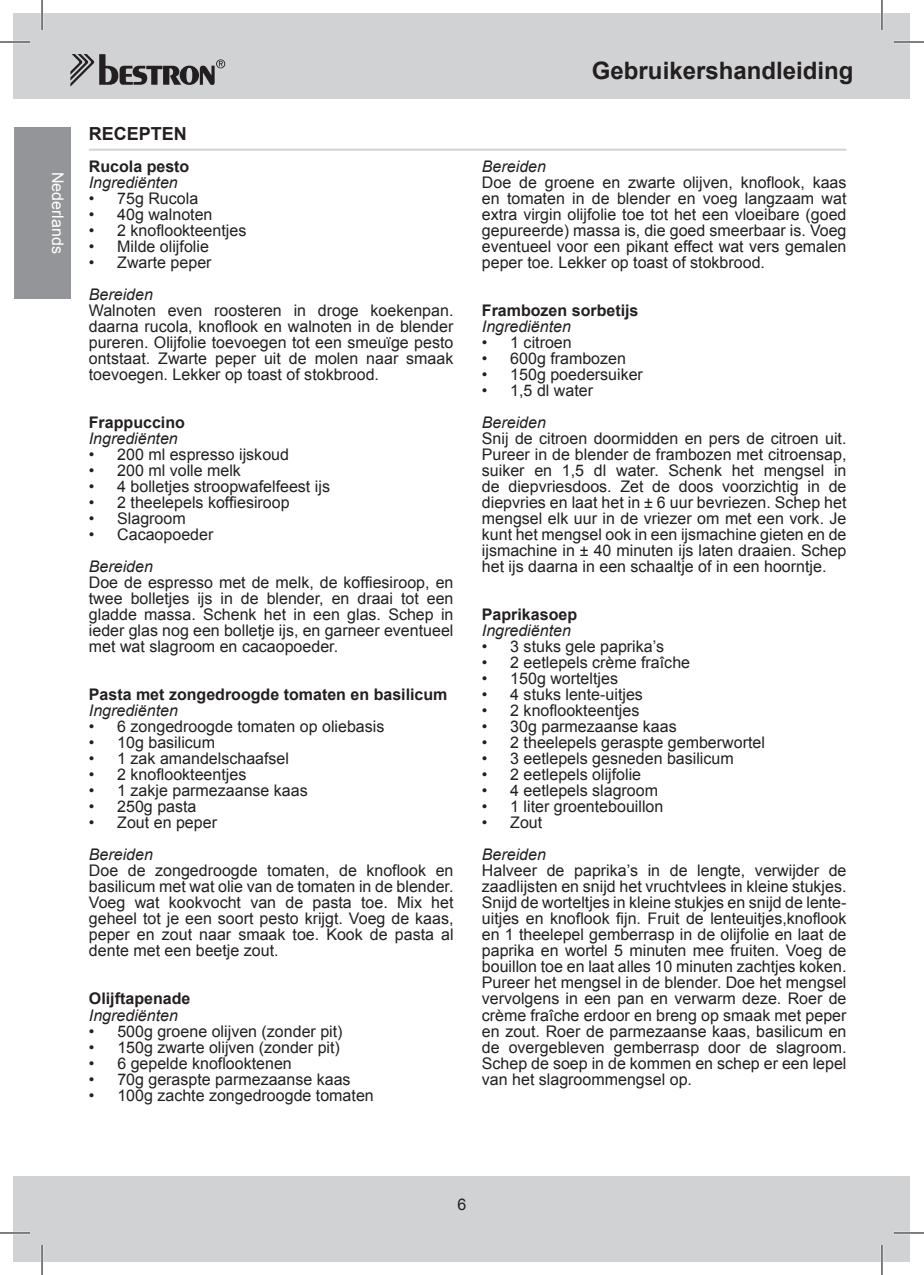
<style>
.page{position:relative;width:924px;height:1275px;background:#fff}
.page>*{position:absolute;margin:0;border:0;box-sizing:border-box;transform-origin:0 0}
.t1{font:700 24px "Arial";color:#231f20}
.t2{font:700 18px "Arial";color:#231f20}
.t3{font:16px/16px "Arial";color:#231f20;text-align:justify}
.t4{font:italic 16px "Arial";color:#231f20}
.t5{font:700 16px "Arial";color:#231f20}
.t6{font:16px "Arial";color:#fff}
</style>
<div class="page">
<div style="left:14px;top:14px;width:895px;height:85px;background:#d1d2d4"></div>
<div style="left:14px;top:1176px;width:895px;height:85px;background:#d1d2d4"></div>
<svg style="left:70px;top:54px;width:155px;height:33px"></svg>
<div style="left:14px;top:127px;width:56px;height:171px;background:#939598"></div>
<hr style="left:89px;top:149px;width:757px;height:2px;background:#d1d2d4">
<hr style="left:0;top:41px;width:30px;height:2px;background:#fff">
<hr style="left:893px;top:41px;width:30px;height:2px;background:#fff">
<hr style="left:0;top:1231px;width:30px;height:3px;background:#fff">
<hr style="left:893px;top:1231px;width:30px;height:3px;background:#fff">
<hr style="left:41px;top:0;width:2px;height:30px;background:#fff">
<hr style="left:41px;top:1245px;width:2px;height:30px;background:#fff">
<hr style="left:880px;top:0;width:2px;height:30px;background:#fff">
<hr style="left:880px;top:1245px;width:2px;height:30px;background:#fff">
<hr style="left:0;top:42px;width:30px;height:1px;background:#000">
<hr style="left:893px;top:42px;width:30px;height:1px;background:#000">
<hr style="left:0;top:1232px;width:30px;height:1px;background:#000">
<hr style="left:893px;top:1232px;width:30px;height:1px;background:#000">
<hr style="left:42px;top:0;width:1px;height:30px;background:#000">
<hr style="left:42px;top:1245px;width:1px;height:30px;background:#000">
<hr style="left:881px;top:0;width:1px;height:30px;background:#000">
<hr style="left:881px;top:1245px;width:1px;height:30px;background:#000">
<p class="t6" style="left:67px;top:172px;width:83px;rotate:90deg">Nederlands</p>
<p class="t2" style="left:89px;top:127px;width:100px">recepten</p>
<p class="t5" style="left:89px;top:160px;width:102px">rucola pesto</p>
<p class="t4" style="left:89px;top:177px;width:90px">Ingrediënten</p>
<p class="t3" style="left:89px;top:191px;width:111px">• 75g Rucola</p>
<p class="t3" style="left:89px;top:207px;width:125px">• 40g walnoten</p>
<p class="t3" style="left:89px;top:223px;width:159px">• 2 knoflookteentjes</p>
<p class="t3" style="left:89px;top:239px;width:121px">• Milde olijfolie</p>
<p class="t3" style="left:89px;top:255px;width:124px">• Zwarte peper</p>
<p class="t4" style="left:89px;top:289px;width:66px">Bereiden</p>
<p class="t3" style="left:89px;top:303px;width:366px">Walnoten even roosteren in droge koekenpan. daarna rucola, knoflook en walnoten in de blender pureren. Olijfolie toevoegen tot een smeuïge pesto ontstaat. Zwarte peper uit de molen naar smaak toevoegen. Lekker op toast of stokbrood.</p>
<p class="t5" style="left:89px;top:416px;width:98px">frappuccino</p>
<p class="t4" style="left:89px;top:433px;width:90px">Ingrediënten</p>
<p class="t3" style="left:89px;top:447px;width:202px">• 200 ml espresso ijskoud</p>
<p class="t3" style="left:89px;top:463px;width:153px">• 200 ml volle melk</p>
<p class="t3" style="left:89px;top:479px;width:242px">• 4 bolletjes stroopwafelfeest ijs</p>
<p class="t3" style="left:89px;top:495px;width:202px">• 2 theelepels koffiesiroop</p>
<p class="t3" style="left:89px;top:511px;width:98px">• Slagroom</p>
<p class="t3" style="left:89px;top:527px;width:126px">• Cacaopoeder</p>
<p class="t4" style="left:89px;top:561px;width:66px">Bereiden</p>
<p class="t3" style="left:89px;top:575px;width:366px">Doe de espresso met de melk, de koffiesiroop, en twee bolletjes ijs in de blender, en draai tot een gladde massa. Schenk het in een glas. Schep in ieder glas nog een bolletje ijs, en garneer eventueel met wat slagroom en cacaopoeder.</p>
<p class="t5" style="left:89px;top:688px;width:360px">pasta met zongedroogde tomaten en basilicum</p>
<p class="t4" style="left:89px;top:705px;width:90px">Ingrediënten</p>
<p class="t3" style="left:89px;top:719px;width:297px">• 6 zongedroogde tomaten op oliebasis</p>
<p class="t3" style="left:89px;top:735px;width:128px">• 10g basilicum</p>
<p class="t3" style="left:89px;top:751px;width:202px">• 1 zak amandelschaafsel</p>
<p class="t3" style="left:89px;top:767px;width:159px">• 2 knoflookteentjes</p>
<p class="t3" style="left:89px;top:783px;width:220px">• 1 zakje parmezaanse kaas</p>
<p class="t3" style="left:89px;top:799px;width:109px">• 250g pasta</p>
<p class="t3" style="left:89px;top:815px;width:129px">• Zout en peper</p>
<p class="t4" style="left:89px;top:849px;width:66px">Bereiden</p>
<p class="t3" style="left:89px;top:863px;width:366px">Doe de zongedroogde tomaten, de knoflook en basilicum met wat olie van de tomaten in de blender.<br>Voeg wat kookvocht van de pasta toe. Mix het geheel tot je een soort pesto krijgt. Voeg de kaas, peper en zout naar smaak toe. Kook de pasta al dente met een beetje zout.</p>
<p class="t5" style="left:89px;top:992px;width:103px">olijftapenade</p>
<p class="t4" style="left:89px;top:1009px;width:90px">Ingrediënten</p>
<p class="t3" style="left:89px;top:1023px;width:255px">• 500g groene olijven (zonder pit)</p>
<p class="t3" style="left:89px;top:1039px;width:252px">• 150g zwarte olijven (zonder pit)</p>
<p class="t3" style="left:89px;top:1055px;width:204px">• 6 gepelde knoflooktenen</p>
<p class="t3" style="left:89px;top:1071px;width:263px">• 70g geraspte parmezaanse kaas</p>
<p class="t3" style="left:89px;top:1087px;width:286px">• 100g zachte zongedroogde tomaten</p>
<h1 class="t1" style="left:591px;top:62px;width:263px">Gebruikershandleiding</h1>
<p class="t4" style="left:481px;top:161px;width:66px">Bereiden</p>
<p class="t3" style="left:481px;top:175px;width:366px">Doe de groene en zwarte olijven, knoflook, kaas en tomaten in de blender en voeg langzaam wat extra virgin olijfolie toe tot het een vloeibare (goed gepureerde) massa is, die goed smeerbaar is. Voeg eventueel voor een pikant effect wat vers gemalen peper toe. Lekker op toast of stokbrood.</p>
<p class="t5" style="left:481px;top:304px;width:158px">frambozen sorbetijs</p>
<p class="t4" style="left:481px;top:321px;width:90px">Ingrediënten</p>
<p class="t3" style="left:481px;top:335px;width:91px">• 1 citroen</p>
<p class="t3" style="left:481px;top:351px;width:145px">• 600g frambozen</p>
<p class="t3" style="left:481px;top:367px;width:162px">• 150g poedersuiker</p>
<p class="t3" style="left:481px;top:383px;width:113px">• 1,5 dl water</p>
<p class="t4" style="left:481px;top:417px;width:66px">Bereiden</p>
<p class="t3" style="left:481px;top:431px;width:366px">Snij de citroen doormidden en pers de citroen uit.<br>Pureer in de blender de frambozen met citroensap, suiker en 1,5 dl water. Schenk het mengsel in de diepvriesdoos. Zet de doos voorzichtig in de diepvries en laat het in ± 6 uur bevriezen. Schep het mengsel elk uur in de vriezer om met een vork. Je kunt het mengsel ook in een ijsmachine gieten en de ijsmachine in ± 40 minuten ijs laten draaien. Schep het ijs daarna in een schaaltje of in een hoorntje.</p>
<p class="t5" style="left:481px;top:608px;width:97px">paprikasoep</p>
<p class="t4" style="left:481px;top:625px;width:90px">Ingrediënten</p>
<p class="t3" style="left:481px;top:639px;width:183px">• 3 stuks gele paprika’s</p>
<p class="t3" style="left:481px;top:655px;width:210px">• 2 eetlepels crème fraîche</p>
<p class="t3" style="left:481px;top:671px;width:137px">• 150g worteltjes</p>
<p class="t3" style="left:481px;top:687px;width:162px">• 4 stuks lente-uitjes</p>
<p class="t3" style="left:481px;top:703px;width:159px">• 2 knoflookteentjes</p>
<p class="t3" style="left:481px;top:719px;width:196px">• 30g parmezaanse kaas</p>
<p class="t3" style="left:481px;top:735px;width:284px">• 2 theelepels geraspte gemberwortel</p>
<p class="t3" style="left:481px;top:751px;width:253px">• 3 eetlepels gesneden basilicum</p>
<p class="t3" style="left:481px;top:767px;width:161px">• 2 eetlepels olijfolie</p>
<p class="t3" style="left:481px;top:783px;width:178px">• 4 eetlepels slagroom</p>
<p class="t3" style="left:481px;top:799px;width:183px">• 1 liter groentebouillon</p>
<p class="t3" style="left:481px;top:815px;width:62px">• Zout</p>
<p class="t4" style="left:481px;top:849px;width:66px">Bereiden</p>
<p class="t3" style="left:481px;top:863px;width:366px">Halveer de paprika’s in de lengte, verwijder de zaadlijsten en snijd het vruchtvlees in kleine stukjes.<br>Snijd de worteltjes in kleine stukjes en snijd de lente&shy;uitjes en knoflook fijn. Fruit de lenteuitjes,knoflook en 1 theelepel gemberrasp in de olijfolie en laat de paprika en wortel 5 minuten mee fruiten. Voeg de bouillon toe en laat alles 10 minuten zachtjes koken.<br>Pureer het mengsel in de blender. Doe het mengsel vervolgens in een pan en verwarm deze. Roer de crème fraîche erdoor en breng op smaak met peper en zout. Roer de parmezaanse kaas, basilicum en de overgebleven gemberrasp door de slagroom.<br>Schep de soep in de kommen en schep er een lepel van het slagroommengsel op.</p>
<p class="t3" style="left:457px;top:1197px;width:10px">6</p>
</div>
